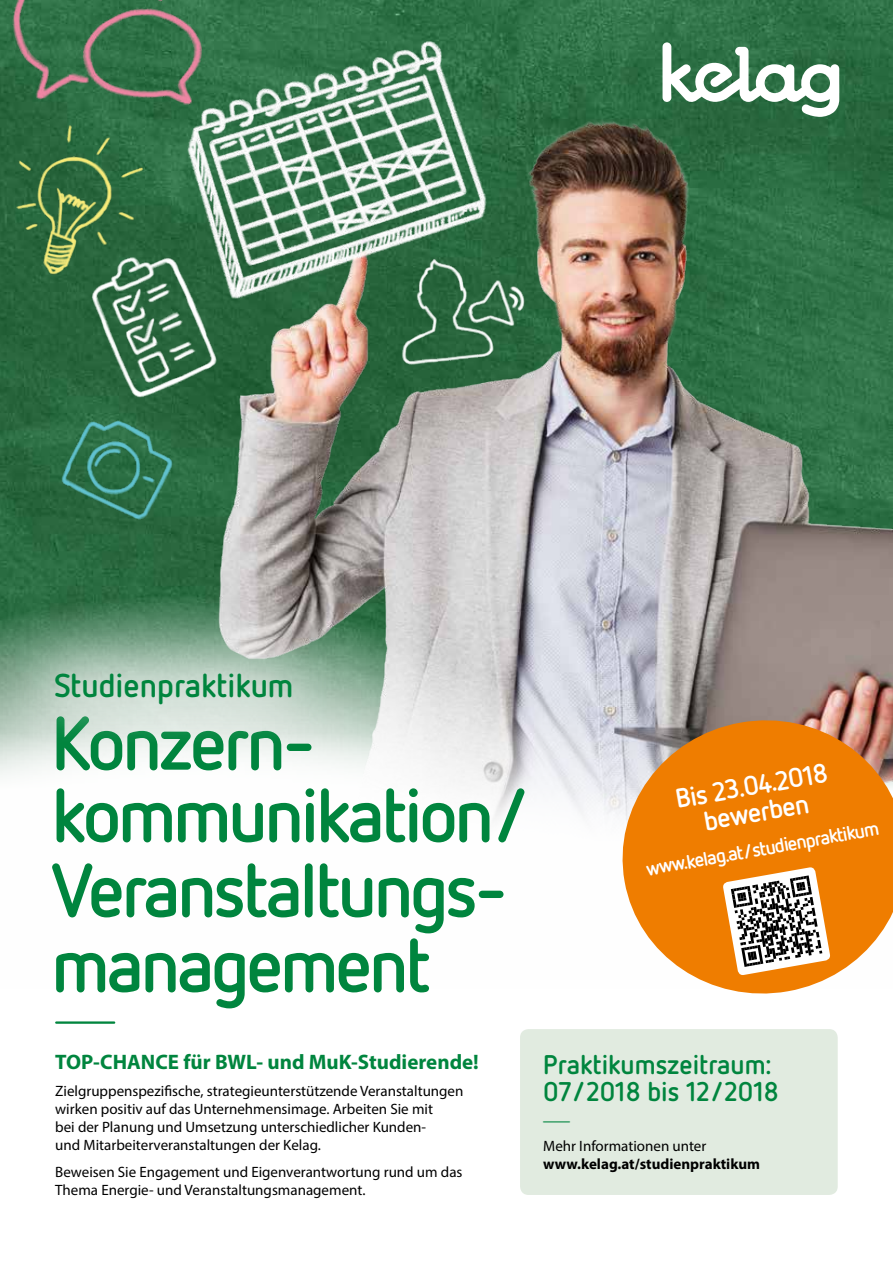
<style>
.page{position:relative;width:893px;height:1263px;background:#fff}
.page>*{position:absolute;margin:0;border:0;box-sizing:border-box;transform-origin:0 0}
.t1{font:700 75px/73.9px "Netto OT";letter-spacing:-.04em;color:#00853e}
.t2{font:300 60px "Netto OT";color:#00853e}
.t3{font:700 33px "Netto OT";color:#00853e}
.t4{font:700 27px/27px "Netto OT";color:#00853e}
.t5{font:700 27px/27px "Netto OT";color:#fff;text-align:center}
.t6{font:300 27px "Netto OT";color:#00853e}
.t7{font:700 21px "Myriad Pro";color:#00853e}
.t8{font:700 19.5px "Netto OT";color:#fff}
.t9{font:15px/18px "Myriad Pro";color:#000}
.t10{font:700 15px "Myriad Pro";color:#000}
</style>
<div class="page">
<img style="left:215px;top:0;width:678px;height:33px">
<img style="left:0;top:33px;width:893px;height:562px">
<svg style="left:0;top:595px;width:893px;height:440px"></svg>
<div style="left:6px;top:623px;width:335px;height:128px;background:#fff;opacity:.75"></div>
<div style="left:520px;top:1029px;width:318px;height:166px;background:#e1ebe0;border-radius:9px"></div>
<svg style="left:662px;top:42px;width:177px;height:75px"></svg>
<svg style="left:611px;top:709px;width:282px;height:296px;fill:#ef7d00"></svg>
<svg style="left:722px;top:866px;width:109px;height:110px"></svg>
<img style="left:0;top:0;width:215px;height:139px">
<img style="left:79px;top:251px;width:151px;height:151px">
<img style="left:47px;top:400px;width:140px;height:140px">
<img style="left:383px;top:230px;width:162px;height:162px">
<img style="left:0;top:121px;width:154px;height:161px">
<h3 class="t3" style="left:54px;top:664px;width:241px">Studienpraktikum</h3>
<h1 class="t1" style="left:51px;top:704px;width:482px">Konzern&shy;kommunikation/<br>Veranstaltungs&shy;management</h1>
<h2 class="t2" style="left:44px;top:1032px;width:20px;rotate:-90deg">|</h2>
<h3 class="t7" style="left:55px;top:1048px;width:425px">TOP-CHANCE für BWL- und MuK-Studierende!</h3>
<p class="t9" style="left:55px;top:1082px;width:410px">Zielgruppenspezifische, strategieunterstützende Veranstaltungen wirken positiv auf das Unternehmensimage. Arbeiten Sie mit<br>bei der Planung und Umsetzung unterschiedlicher Kunden-<br>und Mitarbeiterveranstaltungen der Kelag.</p>
<p class="t9" style="left:55px;top:1163px;width:409px">Beweisen Sie Engagement und Eigenverantwortung rund um das<br>Thema Energie- und Veranstaltungsmanagement.</p>
<h3 class="t5" style="left:673px;top:785px;width:156px;rotate:-10deg">Bis 23.04.2018 bewerben</h3>
<h3 class="t8" style="left:644px;top:857px;width:238px;rotate:-10deg">www.kelag.at/studienpraktikum</h3>
<h3 class="t4" style="left:543px;top:1051px;width:237px">Praktikumszeitraum:<br>07/2018 bis 12/2018</h3>
<p class="t9" style="left:543px;top:1136px;width:165px">Mehr Informationen unter</p>
<p class="t10" style="left:543px;top:1154px;width:218px">www.kelag.at/studienpraktikum</p>
<h3 class="t6" style="left:538px;top:1126px;width:10px;rotate:-90deg">|</h3>
</div>
